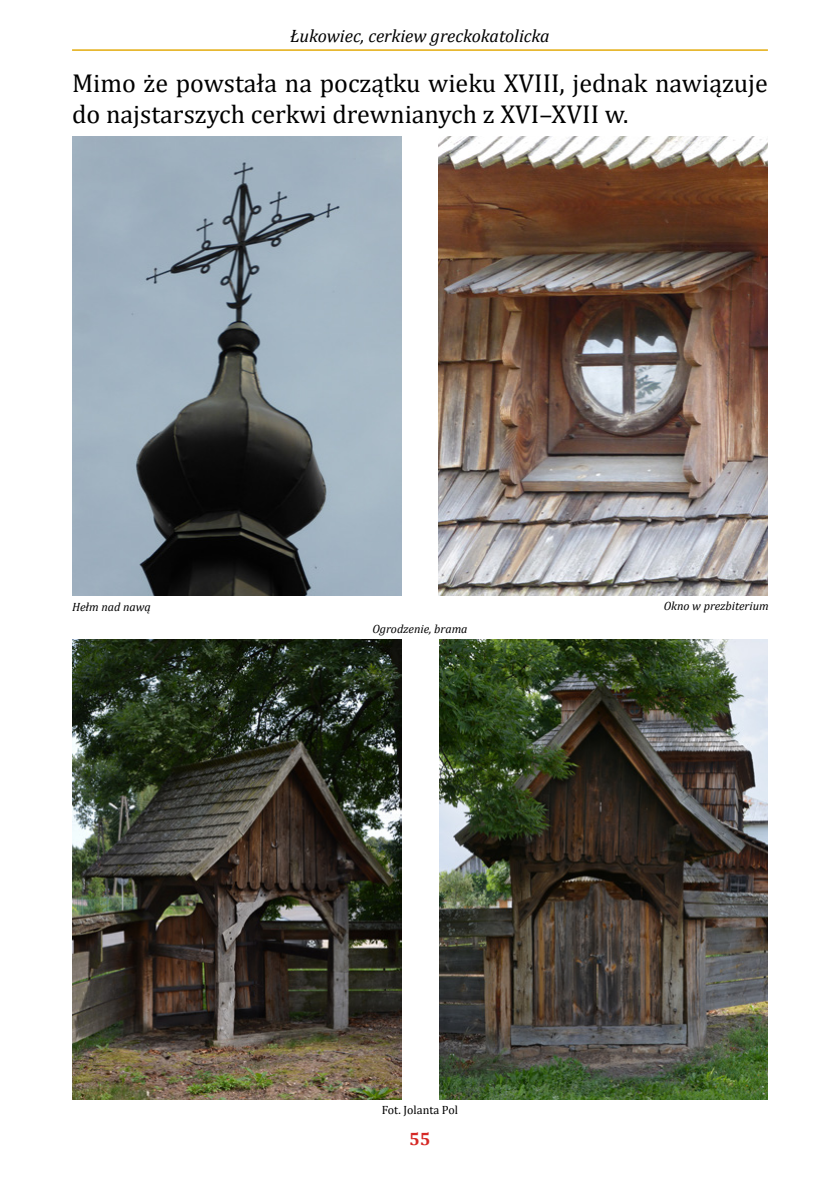
<style>
.page{position:relative;width:840px;height:1191px;background:#fff}
.page>*{position:absolute;margin:0;border:0;box-sizing:border-box;transform-origin:0 0}
.t1{font:26px/30.8px "Cambria";color:#000}
.t2{font:italic 18px "Cambria";color:#000}
.t3{font:700 18px "Cambria";color:#d62926}
.t4{font:italic 12px "Cambria";color:#000}
.t5{font:12px "Cambria";color:#000}
</style>
<div class="page">
<hr style="left:72px;top:49px;width:695px;height:2px;background:#e3ab0d">
<img style="left:439px;top:639px;width:328px;height:460px">
<img style="left:72px;top:639px;width:329px;height:460px">
<img style="left:72px;top:136px;width:329px;height:460px">
<img style="left:438px;top:136px;width:329px;height:460px">
<p class="t2" style="left:290px;top:24px;width:261px">Łukowiec, cerkiew greckokatolicka</p>
<p class="t1" style="left:72px;top:68px;width:697px">Mimo że powstała na początku wieku XVIII, jednak nawiązuje do najstarszych cerkwi drewnianych z XVI–XVII w.</p>
<p class="t4" style="left:72px;top:598px;width:80px">Hełm nad nawą</p>
<p class="t4" style="left:663px;top:597px;width:106px">Okno w prezbiterium</p>
<p class="t4" style="left:372px;top:620px;width:97px">Ogrodzenie, brama</p>
<p class="t5" style="left:381px;top:1103px;width:78px">Fot. Jolanta Pol</p>
<p class="t3" style="left:409px;top:1126px;width:23px">55</p>
</div>
